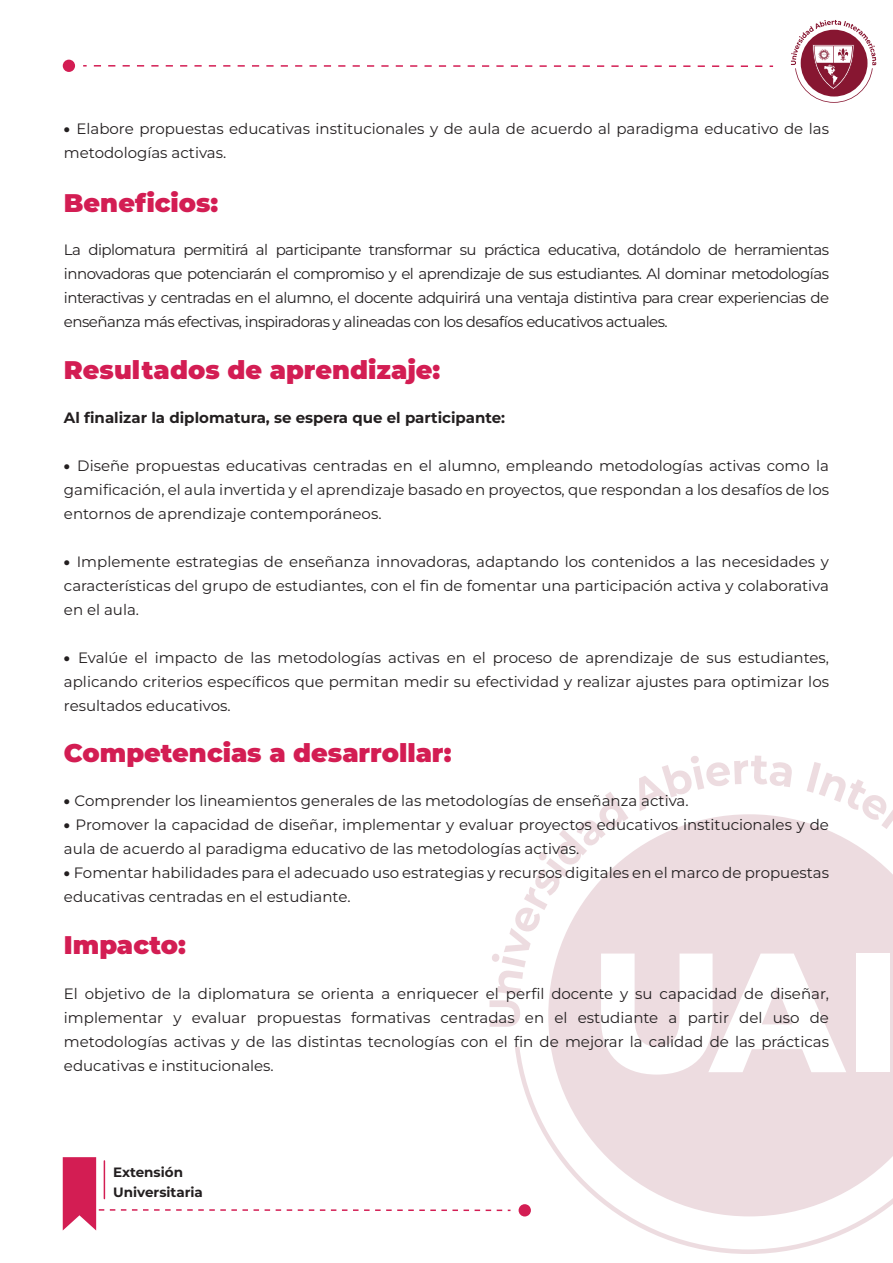
<style>
.page{position:relative;width:893px;height:1263px;background:#fff}
.page>*{position:absolute;margin:0;border:0;box-sizing:border-box;transform-origin:0 0}
.t1{font:900 25.5px "Montserrat";color:#d31d53}
.t2{font:15px/24px "Montserrat";color:#231f20;text-align:justify}
.t3{font:700 15px "Montserrat";color:#231f20}
.t4{font:700 13.5px/20.9px "Montserrat";color:#231f20}
.s1{font-weight:900}
</style>
<div class="page">
<svg style="left:94px;top:65px;width:679px;height:2px"></svg>
<div style="left:63px;top:60px;width:12px;height:12px;background:#d31d53;border-radius:50%"></div>
<svg style="left:62px;top:755px;width:831px;height:499px"></svg>
<div style="left:519px;top:1204px;width:12px;height:12px;background:#d31d53;border-radius:50%"></div>
<svg style="left:791px;top:20px;width:85px;height:83px"></svg>
<p class="t2" style="left:64px;top:116px;width:767px"><span class="s1">•</span> Elabore propuestas educativas institucionales y de aula de acuerdo al paradigma educativo de las metodologías activas.</p>
<h1 class="t1" style="left:64px;top:183px;width:156px">Beneficios:</h1>
<p class="t2" style="left:64px;top:237px;width:767px">La diplomatura permitirá al participante transformar su práctica educativa, dotándolo de herramientas innovadoras que potenciarán el compromiso y el aprendizaje de sus estudiantes. Al dominar metodologías interactivas y centradas en el alumno, el docente adquirirá una ventaja distintiva para crear experiencias de enseñanza más efectivas, inspiradoras y alineadas con los desafíos educativos actuales.</p>
<h1 class="t1" style="left:64px;top:351px;width:378px">Resultados de aprendizaje:</h1>
<p class="t3" style="left:64px;top:407px;width:443px">Al finalizar la diplomatura, se espera que el participante:</p>
<p class="t2" style="left:64px;top:453px;width:767px"><span class="s1">•</span> Diseñe propuestas educativas centradas en el alumno, empleando metodologías activas como la gamificación, el aula invertida y el aprendizaje basado en proyectos, que respondan a los desafíos de los entornos de aprendizaje contemporáneos.</p>
<p class="t2" style="left:64px;top:549px;width:767px"><span class="s1">•</span> Implemente estrategias de enseñanza innovadoras, adaptando los contenidos a las necesidades y características del grupo de estudiantes, con el fin de fomentar una participación activa y colaborativa en el aula.</p>
<p class="t2" style="left:64px;top:645px;width:767px"><span class="s1">•</span> Evalúe el impacto de las metodologías activas en el proceso de aprendizaje de sus estudiantes, aplicando criterios específicos que permitan medir su efectividad y realizar ajustes para optimizar los resultados educativos.</p>
<h1 class="t1" style="left:64px;top:734px;width:389px">Competencias a desarrollar:</h1>
<p class="t2" style="left:64px;top:788px;width:626px"><span class="s1">•</span> Comprender los lineamientos generales de las metodologías de enseñanza activa.</p>
<p class="t2" style="left:64px;top:812px;width:767px"><span class="s1">•</span> Promover la capacidad de diseñar, implementar y evaluar proyectos educativos institucionales y de aula de acuerdo al paradigma educativo de las metodologías activas.</p>
<p class="t2" style="left:64px;top:860px;width:766px"><span class="s1">•</span> Fomentar habilidades para el adecuado uso estrategias y recursos digitales en el marco de propuestas educativas centradas en el estudiante.</p>
<h1 class="t1" style="left:64px;top:926px;width:123px">Impacto:</h1>
<p class="t2" style="left:64px;top:981px;width:767px">El objetivo de la diplomatura se orienta a enriquecer el perfil docente y su capacidad de diseñar, implementar y evaluar propuestas formativas centradas en el estudiante a partir del uso de metodologías activas y de las distintas tecnologías con el fin de mejorar la calidad de las prácticas educativas e institucionales.</p>
<p class="t4" style="left:113px;top:1160px;width:91px">Extensión<br>Universitaria</p>
</div>
